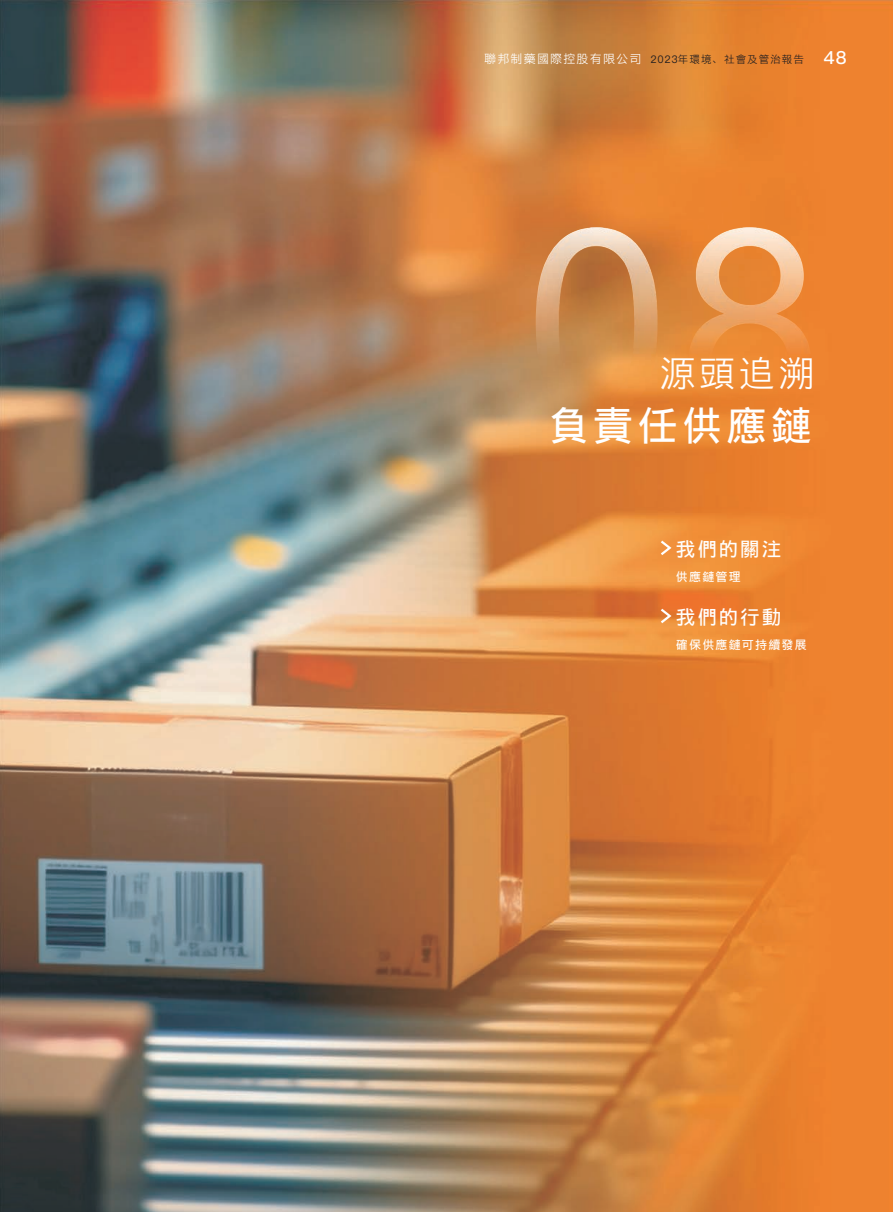
<style>
.page{position:relative;width:893px;height:1212px;background:#fff}
.page>*{position:absolute;margin:0;border:0;box-sizing:border-box;transform-origin:0 0}
.t1{font:40.5px "DF Hei W5 A";letter-spacing:.1em;color:#fff}
.t2{font:36px "DF Hei W3 A";color:#fff}
.t3{font:19.5px "DF Hei W5 A";letter-spacing:.1em;color:#fff}
.t4{font:12px "DF Hei W3 A";letter-spacing:.1em;color:#fff}
.t5{font:12px "DF Hei W5 A";letter-spacing:.1em;color:#fff}
.s1{font-family:"DF King Gothic SC24";font-size:10.5px;color:#231f20}
.s2{font-size:10.5px;color:#231f20}
.s3{font-family:"DF King Gothic SC24";font-weight:500;font-size:18px}
</style>
<div class="page">
<img style="left:0;top:0;width:893px;height:1212px">
<img style="left:536px;top:227px;width:275px;height:191px">
<svg style="left:658px;top:606px;width:15px;height:19px"></svg>
<svg style="left:658px;top:538px;width:15px;height:19px"></svg>
<p class="t4" style="left:484px;top:53px;width:364px">聯邦制藥國際控股有限公司 <span class="s1">2023</span><span class="s2">年環境、社會及管治報告</span> <span class="s3">48</span></p>
<h2 class="t2" style="left:660px;top:355px;width:156px">源頭追溯</h2>
<h1 class="t1" style="left:548px;top:405px;width:265px">負責任供應鏈</h1>
<h3 class="t3" style="left:676px;top:539px;width:107px">我們的關注</h3>
<p class="t5" style="left:676px;top:570px;width:66px">供應鏈管理</p>
<h3 class="t3" style="left:676px;top:607px;width:107px">我們的行動</h3>
<p class="t5" style="left:676px;top:638px;width:132px">確保供應鏈可持續發展</p>
</div>
